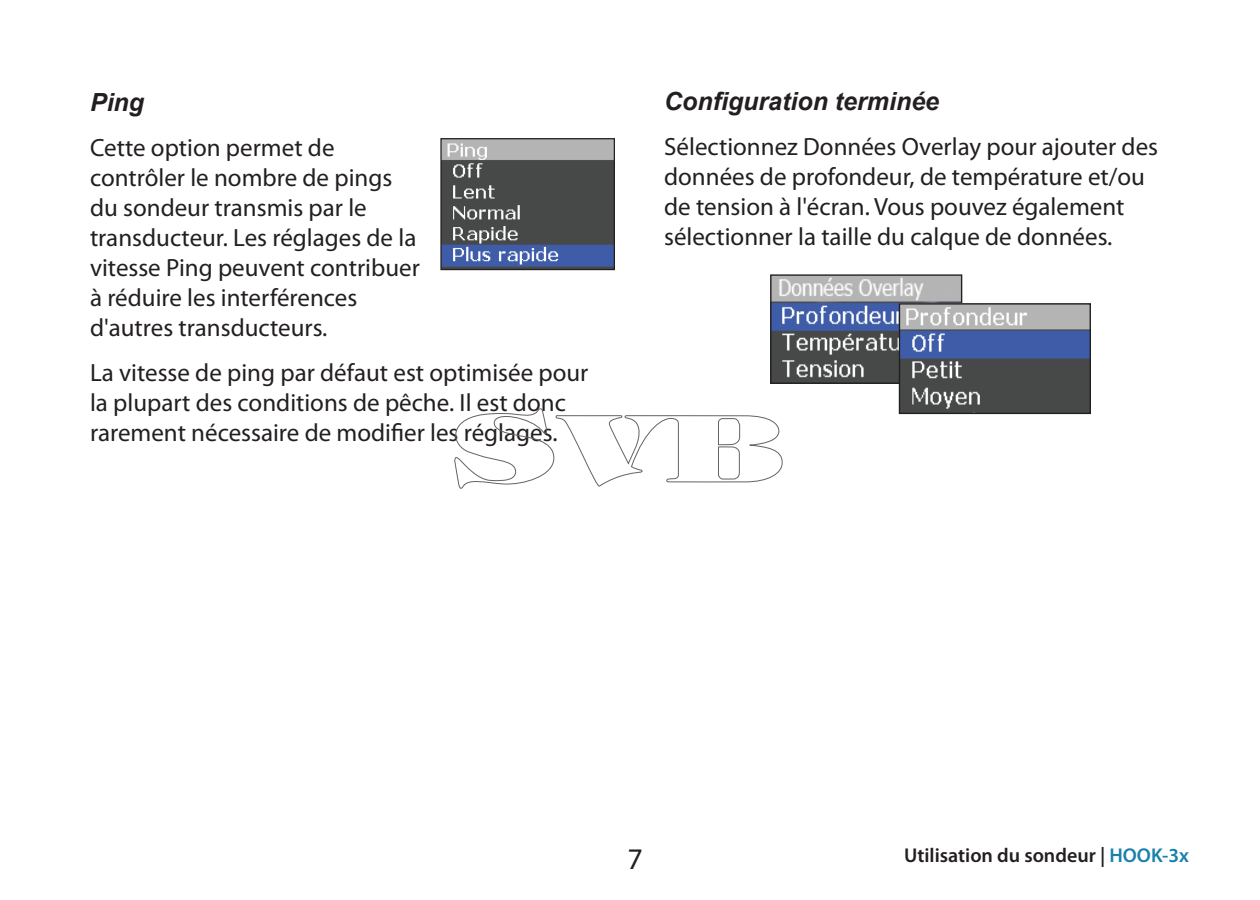
<style>
.page{position:relative;width:1260px;height:900px;background:#fff}
.page>*{position:absolute;margin:0;border:0;box-sizing:border-box;transform-origin:0 0}
.t1{font:30px "Myriad Pro";color:#231f20}
.t2{font:25px/30px "Myriad Pro";color:#231f20}
.t3{font:italic 700 25px "Arial";color:#231f20}
.t4{font:600 20px "Myriad Pro";color:#231f20}
.s1{color:#1980ac}
</style>
<div class="page">
<img style="left:442px;top:140px;width:171px;height:128px">
<div style="left:440px;top:138px;width:175px;height:132px;border:1px solid #231f20"></div>
<img style="left:772px;top:276px;width:188px;height:106px">
<div style="left:770px;top:274px;width:192px;height:110px;border:1px solid #231f20"></div>
<img style="left:901px;top:305px;width:188px;height:107px">
<div style="left:899px;top:303px;width:192px;height:111px;border:1px solid #231f20"></div>
<svg style="left:454px;top:408px;width:329px;height:81px"></svg>
<p class="t3" style="left:90px;top:85px;width:56px">Ping</p>
<p class="t2" style="left:90px;top:132px;width:331px">Cette option permet de contrôler le nombre de pings du sondeur transmis par le transducteur. Les réglages de la vitesse Ping peuvent contribuer à réduire les interférences d'autres transducteurs.</p>
<p class="t2" style="left:90px;top:357px;width:500px">La vitesse de ping par défaut est optimisée pour la plupart des conditions de pêche. Il est donc rarement nécessaire de modifier les réglages.</p>
<p class="t3" style="left:664px;top:85px;width:277px">Configuration terminée</p>
<p class="t2" style="left:664px;top:131px;width:495px">Sélectionnez Données Overlay pour ajouter des données de profondeur, de température et/ou de tension à l'écran. Vous pouvez également sélectionner la taille du calque de données.</p>
<p class="t1" style="left:627px;top:841px;width:17px">7</p>
<p class="t4" style="left:904px;top:842px;width:286px">Utilisation du sondeur | <span class="s1">HOOK-3x</span></p>
</div>
